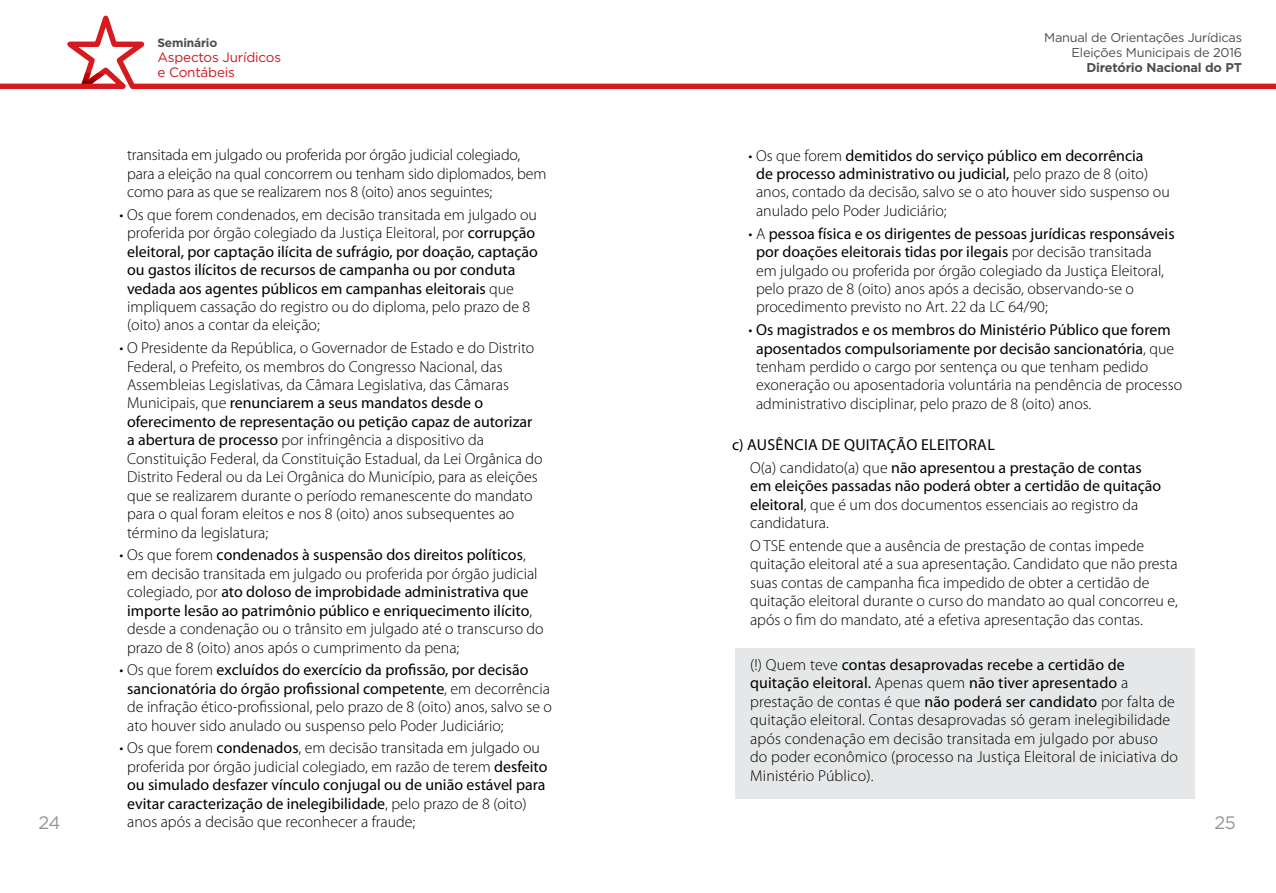
<style>
.page{position:relative;width:1276px;height:893px;background:#fff}
.page>*{position:absolute;margin:0;border:0;box-sizing:border-box;transform-origin:0 0}
.t1{font:18px "Gotham";color:#939598}
.t2{font:300 15.9px/18.5px "Myriad Pro";color:#000}
.t3{font:15.9px/18.5px "Myriad Pro";color:#000}
.t4{font:13.5px/15px "Gotham";letter-spacing:-.015em;color:#ce171e}
.t5{font:12.75px/15px "Gotham";letter-spacing:-.02em;color:#4d4d4f;text-align:right}
.t6{font:700 12.75px "Gotham";letter-spacing:-.015em;color:#4d4d4f}
.t7{font:700 12px "Gotham";letter-spacing:-.015em;color:#4d4d4f}
.s1{font-weight:400}
.s2{font-weight:300}
</style>
<div class="page">
<div style="left:735px;top:648px;width:459px;height:151px;background:#e6e7e8"></div>
<svg style="left:0;top:15px;width:1276px;height:74px"></svg>
<svg style="left:82px;top:73px;width:22px;height:11px"></svg>
<p class="t7" style="left:157px;top:35px;width:61px">Seminário</p>
<p class="t4" style="left:157px;top:49px;width:125px">Aspectos Jurídicos e Contábeis</p>
<p class="t5" style="left:1044px;top:30px;width:199px">Manual de Orientações Jurídicas<br>Eleições Municipais de 2016</p>
<p class="t6" style="left:1086px;top:60px;width:157px">Diretório Nacional do PT</p>
<p class="t2" style="left:127px;top:146px;width:421px">transitada em julgado ou proferida por órgão judicial colegiado, para a eleição na qual concorrem ou tenham sido diplomados, bem como para as que se realizarem nos 8 (oito) anos seguintes;</p>
<p class="t2" style="left:127px;top:205px;width:412px;text-indent:-8px">• Os que forem condenados, em decisão transitada em julgado ou proferida por órgão colegiado da Justiça Eleitoral, por <span class="s1">corrupção eleitoral, por captação ilícita de sufrágio, por doação, captação ou gastos ilícitos de recursos de campanha ou por conduta vedada aos agentes públicos em campanhas eleitorais</span> que impliquem cassação do registro ou do diploma, pelo prazo de 8 (oito) anos a contar da eleição;</p>
<p class="t2" style="left:127px;top:339px;width:417px;text-indent:-8px">• O Presidente da República, o Governador de Estado e do Distrito Federal, o Prefeito, os membros do Congresso Nacional, das Assembleias Legislativas, da Câmara Legislativa, das Câmaras Municipais, que <span class="s1">renunciarem a seus mandatos desde o oferecimento de representação ou petição capaz de autorizar a abertura de processo</span> por infringência a dispositivo da Constituição Federal, da Constituição Estadual, da Lei Orgânica do Distrito Federal ou da Lei Orgânica do Município, para as eleições que se realizarem durante o período remanescente do mandato para o qual foram eleitos e nos 8 (oito) anos subsequentes ao término da legislatura;</p>
<p class="t2" style="left:127px;top:546px;width:418px;text-indent:-8px">• Os que forem <span class="s1">condenados à suspensão dos direitos políticos</span>, em decisão transitada em julgado ou proferida por órgão judicial colegiado, por <span class="s1">ato doloso de improbidade administrativa que importe lesão ao patrimônio público e enriquecimento ilícito</span>, desde a condenação ou o trânsito em julgado até o transcurso do prazo de 8 (oito) anos após o cumprimento da pena;</p>
<p class="t2" style="left:127px;top:661px;width:426px;text-indent:-8px">• Os que forem <span class="s1">excluídos do exercício da profissão, por decisão sancionatória do órgão profissional competente</span>, em decorrência de infração ético-profissional, pelo prazo de 8 (oito) anos, salvo se o ato houver sido anulado ou suspenso pelo Poder Judiciário;</p>
<p class="t2" style="left:127px;top:739px;width:422px;text-indent:-8px">• Os que forem <span class="s1">condenados</span>, em decisão transitada em julgado ou proferida por órgão judicial colegiado, em razão de terem <span class="s1">desfeito ou simulado desfazer vínculo conjugal ou de união estável para evitar caracterização de inelegibilidade</span>, pelo prazo de 8 (oito) anos após a decisão que reconhecer a fraude;</p>
<p class="t2" style="left:756px;top:146px;width:415px;text-indent:-8px">• Os que forem <span class="s1">demitidos do serviço público em decorrência<br>de processo administrativo ou judicial,</span> pelo prazo de 8 (oito) anos, contado da decisão, salvo se o ato houver sido suspenso ou anulado pelo Poder Judiciário;</p>
<p class="t2" style="left:756px;top:224px;width:420px;text-indent:-8px">• A <span class="s1">pessoa física e os dirigentes de pessoas jurídicas responsáveis por doações eleitorais tidas por ilegais</span> por decisão transitada em julgado ou proferida por órgão colegiado da Justiça Eleitoral, pelo prazo de 8 (oito) anos após a decisão, observando-se o procedimento previsto no Art. 22 da LC 64/90;</p>
<p class="t2" style="left:756px;top:321px;width:428px;text-indent:-8px">• <span class="s1">Os magistrados e os membros do Ministério Público que forem aposentados compulsoriamente por decisão sancionatória</span>, que tenham perdido o cargo por sentença ou que tenham pedido exoneração ou aposentadoria voluntária na pendência de processo administrativo disciplinar, pelo prazo de 8 (oito) anos.</p>
<p class="t3" style="left:732px;top:435px;width:61px">c) Ausência</p>
<p class="t3" style="left:821px;top:435px;width:43px">de Quita</p>
<p class="t3" style="left:750px;top:433px;width:393px;line-height:22.6px;text-indent:137px">ção Eleitoral<br><span class="s2">O(a) candidato(a) que</span> não apresentou a prestação de contas</p>
<p class="t3" style="left:750px;top:476px;width:413px">em eleições passadas não poderá obter a certidão de quitação eleitoral<span class="s2">, que é um dos documentos essenciais ao registro da candidatura.</span></p>
<p class="t2" style="left:750px;top:537px;width:429px">O TSE entende que a ausência de prestação de contas impede quitação eleitoral até a sua apresentação. Candidato que não presta suas contas de campanha fica impedido de obter a certidão de quitação eleitoral durante o curso do mandato ao qual concorreu e, após o fim do mandato, até a efetiva apresentação das contas.</p>
<p class="t2" style="left:750px;top:656px;width:429px">(!) Quem teve <span class="s1">contas desaprovadas recebe a certidão de quitação eleitoral.</span> Apenas quem <span class="s1">não tiver apresentado</span> a prestação de contas é que <span class="s1">não poderá ser candidato</span> por falta de quitação eleitoral. Contas desaprovadas só geram inelegibilidade após condenação em decisão transitada em julgado por abuso do poder econômico (processo na Justiça Eleitoral de iniciativa do Ministério Público).</p>
<p class="t1" style="left:38px;top:812px;width:24px">24</p>
<p class="t1" style="left:1214px;top:812px;width:23px">25</p>
</div>
